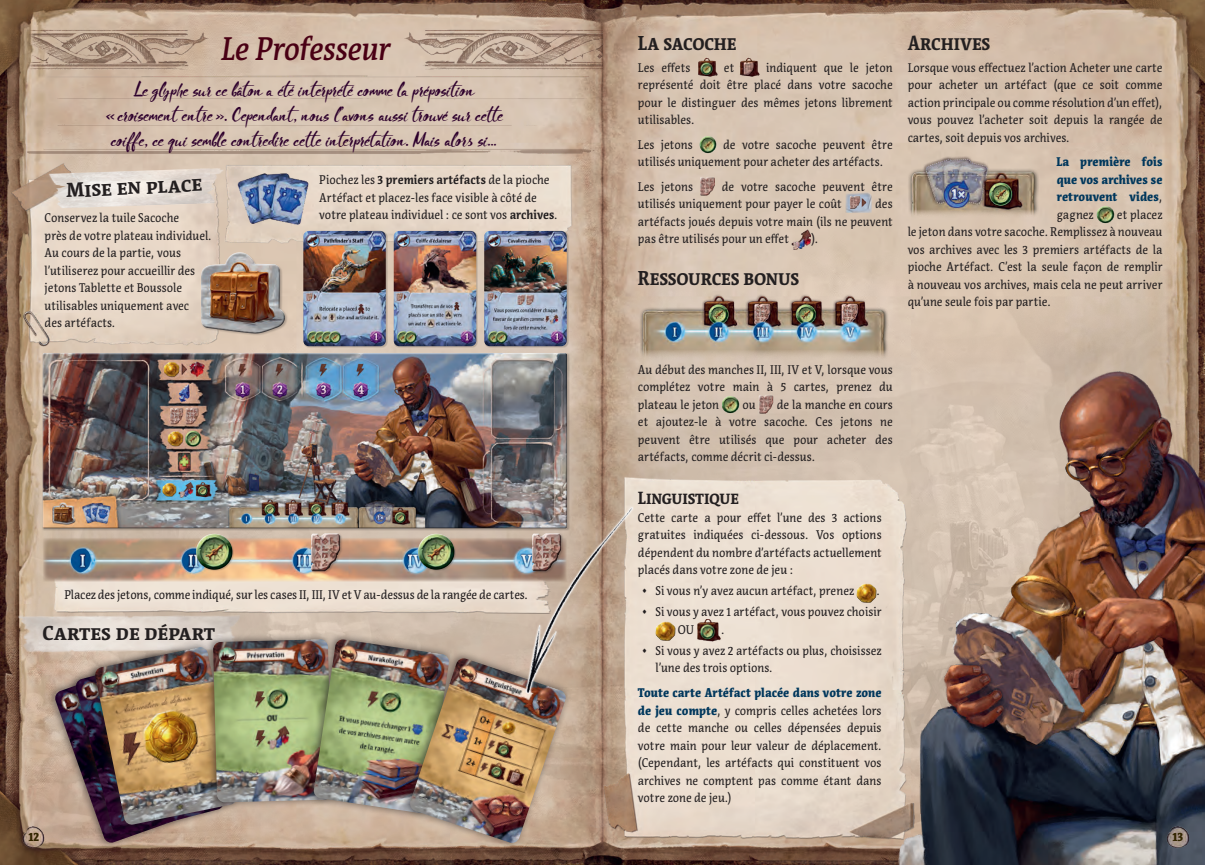
<style>
.page{position:relative;width:1205px;height:865px;background:#fff}
.page>*{position:absolute;margin:0;border:0;box-sizing:border-box;transform-origin:0 0}
.Headline_2{font:italic 500 32.5px "Acuta";letter-spacing:-.02em;color:#490014;scale:.9 1}
.Headline_4{font:700 20px "Acuta";letter-spacing:-.01em;color:#231f20;scale:.9 1}
.Headline_4-2{font:700 20px "Acuta";letter-spacing:-.01em;color:#231f20}
.Headline_5_-_cardnam{font:700 17.5px "Acuta";letter-spacing:-.015em;color:#231f20;scale:.9 1}
.Fluff{font:16.88px/25px "Blooms";letter-spacing:-.01em;color:#2d002c;text-align:center}
.t1{font:12.5px/17.5px "Acuta";color:#231f20;text-align:justify;scale:.9 1}
.t2{font:900 12.5px/17.5px "Acuta";color:#00375c;text-align:justify;scale:.9 1}
.t3{font:900 12.5px "Acuta";color:#322500;scale:.9 1}
.s1{font-weight:700}
.s2{font-weight:900;color:#00375c}
.s3{font-weight:400;color:#231f20}
</style>
<div class="page">
<img style="left:0;top:0;width:1205px;height:865px">
<img style="left:19px;top:193px;width:1169px;height:657px">
<img style="left:602px;top:477px;width:294px;height:366px">
<img style="left:404px;top:28px;width:198px;height:43px">
<img style="left:27px;top:72px;width:575px;height:87px">
<img style="left:27px;top:28px;width:182px;height:43px">
<img style="left:6px;top:607px;width:250px;height:52px">
<img style="left:222px;top:165px;width:349px;height:86px">
<img style="left:51px;top:582px;width:464px;height:31px">
<img style="left:11px;top:159px;width:211px;height:187px">
<div style="left:41px;top:353px;width:527px;height:176px;background:#231f20;opacity:.75"></div>
<img style="left:697px;top:58px;width:21px;height:19px">
<img style="left:740px;top:58px;width:20px;height:19px">
<img style="left:699px;top:135px;width:18px;height:19px">
<img style="left:700px;top:177px;width:15px;height:20px">
<img style="left:845px;top:189px;width:27px;height:23px">
<img style="left:850px;top:196px;width:10px;height:14px">
<img style="left:862px;top:196px;width:4px;height:14px">
<img style="left:791px;top:229px;width:20px;height:20px">
<img style="left:638px;top:290px;width:250px;height:69px">
<img style="left:722px;top:395px;width:17px;height:20px">
<img style="left:759px;top:395px;width:15px;height:20px">
<img style="left:908px;top:156px;width:131px;height:61px">
<img style="left:1096px;top:205px;width:18px;height:19px">
<img style="left:896px;top:370px;width:309px;height:495px">
<div style="left:304px;top:231px;width:83px;height:117px;background:#231f20;opacity:.2"></div>
<img style="left:303px;top:231px;width:83px;height:115px">
<div style="left:394px;top:231px;width:84px;height:117px;background:#231f20;opacity:.2"></div>
<img style="left:394px;top:231px;width:82px;height:115px">
<div style="left:485px;top:231px;width:83px;height:117px;background:#231f20;opacity:.2"></div>
<img style="left:484px;top:231px;width:83px;height:115px">
<img style="left:43px;top:537px;width:472px;height:45px">
<img style="left:43px;top:168px;width:181px;height:40px">
<div style="left:201px;top:252px;width:86px;height:84px;background:#ddc8b4"></div>
<div style="left:200px;top:251px;width:86px;height:74px;background:#fff;opacity:.75"></div>
<div style="left:200px;top:259px;width:86px;height:76px;background:#231f20;opacity:.75"></div>
<img style="left:234px;top:169px;width:79px;height:60px">
<img style="left:185px;top:522px;width:59px;height:59px">
<div style="left:195px;top:531px;width:39px;height:27px;background:#fff;opacity:.75"></div>
<div style="left:195px;top:539px;width:39px;height:32px;background:#231f20;opacity:.75"></div>
<img style="left:407px;top:522px;width:59px;height:59px">
<div style="left:416px;top:531px;width:40px;height:27px;background:#fff;opacity:.75"></div>
<div style="left:416px;top:539px;width:40px;height:32px;background:#231f20;opacity:.75"></div>
<img style="left:295px;top:522px;width:60px;height:60px">
<div style="left:308px;top:531px;width:33px;height:39px;background:#fff;opacity:.75"></div>
<div style="left:309px;top:534px;width:33px;height:38px;background:#231f20;opacity:.75"></div>
<img style="left:856px;top:581px;width:20px;height:23px">
<img style="left:656px;top:620px;width:19px;height:22px">
<img style="left:696px;top:619px;width:25px;height:23px">
<div style="left:46px;top:649px;width:172px;height:200px;background:#231f20;opacity:.6"></div>
<img style="left:54px;top:657px;width:160px;height:186px">
<div style="left:67px;top:646px;width:162px;height:195px;background:#231f20;opacity:.6"></div>
<img style="left:75px;top:654px;width:150px;height:181px">
<div style="left:86px;top:639px;width:156px;height:192px;background:#231f20;opacity:.6"></div>
<img style="left:95px;top:647px;width:143px;height:178px">
<div style="left:204px;top:631px;width:133px;height:178px;background:#231f20;opacity:.6"></div>
<img style="left:213px;top:639px;width:92px;height:163px">
<div style="left:305px;top:631px;width:150px;height:189px;background:#231f20;opacity:.6"></div>
<img style="left:313px;top:639px;width:136px;height:174px">
<div style="left:401px;top:650px;width:170px;height:199px;background:#231f20;opacity:.6"></div>
<img style="left:409px;top:658px;width:158px;height:185px">
<img style="left:515px;top:497px;width:127px;height:211px">
<img style="left:22px;top:824px;width:24px;height:24px">
<img style="left:1165px;top:824px;width:25px;height:24px">
<p class="Headline_2" style="left:220px;top:29px;width:189px">Le Professeur</p>
<p class="Headline_4" style="left:638px;top:31px;width:111px">La sacoche</p>
<p class="t1" style="left:638px;top:58px;width:60px">Les effets</p>
<p class="t1" style="left:724px;top:58px;width:13px">et</p>
<p class="t1" style="left:638px;top:58px;width:285px;text-indent:128px">indiquent que le jeton représenté doit être placé dans votre sacoche pour le distinguer des mêmes jetons librement utilisables.</p>
<p class="t1" style="left:638px;top:135px;width:63px">Les jetons</p>
<p class="Fluff" style="left:105px;top:78px;width:400px">Le glyphe sur ce bâton a été interprété comme la préposition «croisement entre». Cependant, nous l’avons aussi trouvé sur cette coiffe, ce qui semble contredire cette interprétation. Mais alors si…</p>
<p class="t1" style="left:319px;top:171px;width:257px">Piochez les <span class="s1">3 premiers artéfacts</span> de la pioche<br>Artéfact et placez-les face visible à côté de</p>
<p class="t1" style="left:45px;top:209px;width:151px">Conservez la tuile Sacoche</p>
<p class="t1" style="left:319px;top:206px;width:266px">votre plateau individuel : ce sont vos <span class="s1">archives</span>.</p>
<p class="t1" style="left:45px;top:226px;width:187px;text-align:left">près de votre plateau individuel.<br>Au cours de la partie, vous l’utiliserez pour accueillir des jetons Tablette et Boussole utilisables uniquement avec<br>des artéfacts.</p>
<p class="t1" style="left:638px;top:135px;width:285px;text-indent:85px">de votre sacoche peuvent être utilisés uniquement pour acheter des artéfacts.</p>
<p class="t1" style="left:638px;top:178px;width:63px">Les jetons</p>
<p class="Headline_4-2" style="left:66px;top:178px;width:138px;rotate:-3deg">Mise en place</p>
<p class="t1" style="left:638px;top:178px;width:285px;text-indent:84px">de votre sacoche peuvent être utilisés uniquement pour payer le coût</p>
<p class="t1" style="left:638px;top:195px;width:284px;text-indent:237px">des artéfacts joués depuis votre main (ils ne peuvent pas être utilisés pour un effet</p>
<p class="t1" style="left:811px;top:230px;width:9px">).</p>
<p class="Headline_4" style="left:638px;top:266px;width:181px">Ressources bonus</p>
<p class="t1" style="left:64px;top:586px;width:516px">Placez des jetons, comme indiqué, sur les cases II, III, IV et V au-dessus de la rangée de cartes.</p>
<p class="Headline_4-2" style="left:43px;top:620px;width:174px">Cartes de départ</p>
<p class="t1" style="left:638px;top:361px;width:285px">Au début des manches II, III, IV et V, lorsque vous complétez votre main à 5 cartes, prenez du plateau le jeton</p>
<p class="t1" style="left:638px;top:396px;width:285px;text-indent:139px">de la manche en cours et ajoutez-le à votre sacoche. Ces jetons ne peuvent être utilisés que pour acheter des artéfacts, comme décrit ci-dessus.</p>
<p class="t1" style="left:742px;top:396px;width:16px">ou</p>
<p class="Headline_5_-_cardnam" style="left:638px;top:487px;width:114px">Linguistique</p>
<p class="t1" style="left:638px;top:508px;width:272px">Cette carte a pour effet l’une des 3 actions gratuites indiquées ci-dessous. Vos options dépendent du nombre d’artéfacts actuellement placés dans votre zone de jeu :</p>
<p class="t1" style="left:641px;top:582px;width:238px">◊ Si vous n’y avez aucun artéfact, prenez</p>
<p class="t1" style="left:876px;top:582px;width:5px">.</p>
<p class="t1" style="left:678px;top:603px;width:228px;text-indent:-36px">◊ Si vous y avez 1 artéfact, vous pouvez choisir<br>OU</p>
<p class="t1" style="left:721px;top:620px;width:5px">.</p>
<p class="t1" style="left:656px;top:642px;width:253px;text-indent:-14px">◊ Si vous y avez 2 artéfacts ou plus, choisissez l’une des trois options.</p>
<p class="t1" style="left:638px;top:684px;width:272px"><span class="s2">Toute carte Artéfact placée dans votre zone de jeu compte</span>, y compris celles achetées lors de cette manche ou celles dépensées depuis votre main pour leur valeur de déplacement. (Cependant, les artéfacts qui constituent vos archives ne comptent pas comme étant dans votre zone de jeu.)</p>
<p class="Headline_4" style="left:908px;top:31px;width:93px">Archives</p>
<p class="t1" style="left:908px;top:58px;width:285px">Lorsque vous effectuez l’action Acheter une carte pour acheter un artéfact (que ce soit comme action principale ou comme résolution d’un effet), vous pouvez l’acheter soit depuis la rangée de cartes, soit depuis vos archives.</p>
<p class="t2" style="left:1056px;top:153px;width:119px">La première fois que vos archives se retrouvent vides<span class="s3">, gagnez</span></p>
<p class="t1" style="left:907px;top:205px;width:285px;text-indent:209px">et placez le jeton dans votre sacoche. Remplissez à nouveau vos archives avec les 3 premiers artéfacts de la pioche Artéfact. C’est la seule façon de remplir à nouveau vos archives, mais cela ne peut arriver qu’une seule fois par partie.</p>
<p class="t3" style="left:28px;top:829px;width:14px">12</p>
<p class="t3" style="left:1172px;top:829px;width:14px">13</p>
</div>
